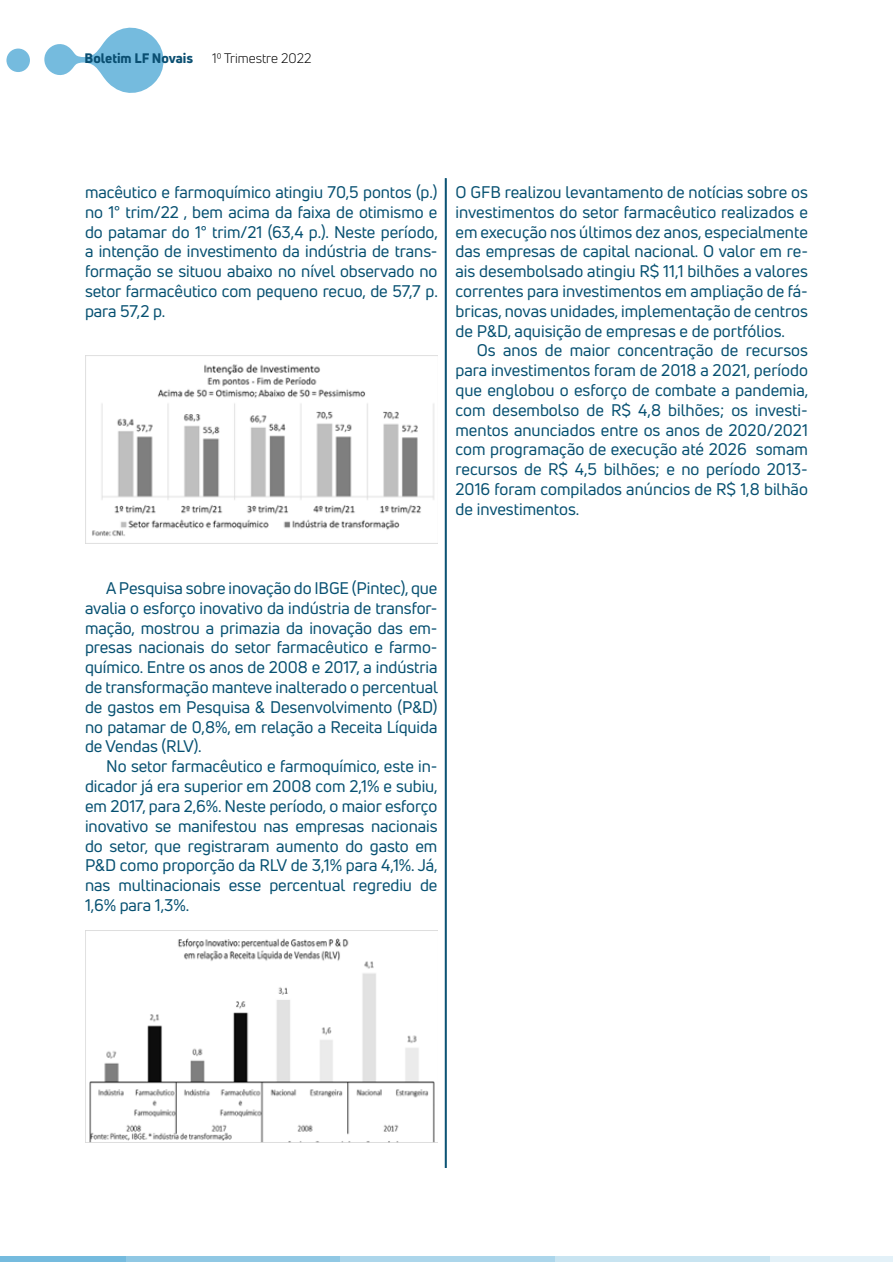
<style>
.page{position:relative;width:893px;height:1263px;background:#fff}
.page>*{position:absolute;margin:0;border:0;box-sizing:border-box;transform-origin:0 0}
.t1{font:16.5px/19.8px "Uni Neue";letter-spacing:-.005em;color:#065071;text-align:justify}
.t2{font:800 13.5px "Uni Neue";color:#0a4f72}
.t3{font:13.5px "Uni Neue";color:#000}
</style>
<div class="page">
<svg style="left:44px;top:27px;width:120px;height:66px"></svg>
<div style="left:6px;top:49px;width:24px;height:23px;background:#75bbde;border-radius:50%"></div>
<hr style="left:446px;top:178px;width:1px;height:990px;background:#065071">
<hr style="left:445px;top:178px;width:1px;height:990px;background:#065071">
<div style="left:0;top:1256px;width:125px;height:6px;background:#75bbde"></div>
<div style="left:125px;top:1256px;width:215px;height:6px;background:#90c8e4"></div>
<div style="left:340px;top:1256px;width:215px;height:6px;background:#acd6eb"></div>
<div style="left:555px;top:1256px;width:215px;height:6px;background:#c8e4f1"></div>
<div style="left:770px;top:1256px;width:123px;height:6px;background:#e3f1f8"></div>
<img style="left:92px;top:364px;width:342px;height:172px">
<img style="left:86px;top:930px;width:351px;height:212px">
<p class="t2" style="left:85px;top:49px;width:110px">Boletim LF Novais</p>
<p class="t3" style="left:212px;top:51px;width:101px">10 Trimestre 2022</p>
<p class="t1" style="left:85px;top:182px;width:354px">macêutico e farmoquímico atingiu 70,5 pontos (p.) no 1° trim/22 , bem acima da faixa de otimismo e do patamar do 1° trim/21 (63,4 p.). Neste período, a intenção de investimento da indústria de trans&shy;formação se situou abaixo no nível observado no setor farmacêutico com pequeno recuo, de 57,7 p. para 57,2 p.</p>
<p class="t1" style="left:455px;top:182px;width:354px">O GFB realizou levantamento de notícias sobre os investimentos do setor farmacêutico realizados e em execução nos últimos dez anos, especialmente das empresas de capital nacional. O valor em re&shy;ais desembolsado atingiu R$ 11,1 bilhões a valores correntes para investimentos em ampliação de fá&shy;bricas, novas unidades, implementação de centros de P&amp;D, aquisição de empresas e de portfólios.</p>
<p class="t1" style="left:455px;top:340px;width:354px;text-indent:21px">Os anos de maior concentração de recursos para investimentos foram de 2018 a 2021, período que englobou o esforço de combate a pandemia, com desembolso de R$ 4,8 bilhões; os investi&shy;mentos anunciados entre os anos de 2020/2021 com programação de execução até 2026 somam recursos de R$ 4,5 bilhões; e no período 2013- 2016 foram compilados anúncios de R$ 1,8 bilhão de investimentos.</p>
<p class="t1" style="left:85px;top:578px;width:354px;text-indent:21px">A Pesquisa sobre inovação do IBGE (Pintec), que avalia o esforço inovativo da indústria de transfor&shy;mação, mostrou a primazia da inovação das em&shy;presas nacionais do setor farmacêutico e farmo&shy;químico. Entre os anos de 2008 e 2017, a indústria de transformação manteve inalterado o percentual de gastos em Pesquisa &amp; Desenvolvimento (P&amp;D) no patamar de 0,8%, em relação a Receita Líquida de Vendas (RLV).</p>
<p class="t1" style="left:85px;top:756px;width:354px;text-indent:21px">No setor farmacêutico e farmoquímico, este in&shy;dicador já era superior em 2008 com 2,1% e subiu, em 2017, para 2,6%. Neste período, o maior esforço inovativo se manifestou nas empresas nacionais do setor, que registraram aumento do gasto em P&amp;D como proporção da RLV de 3,1% para 4,1%. Já, nas multinacionais esse percentual regrediu de 1,6% para 1,3%.</p>
</div>
